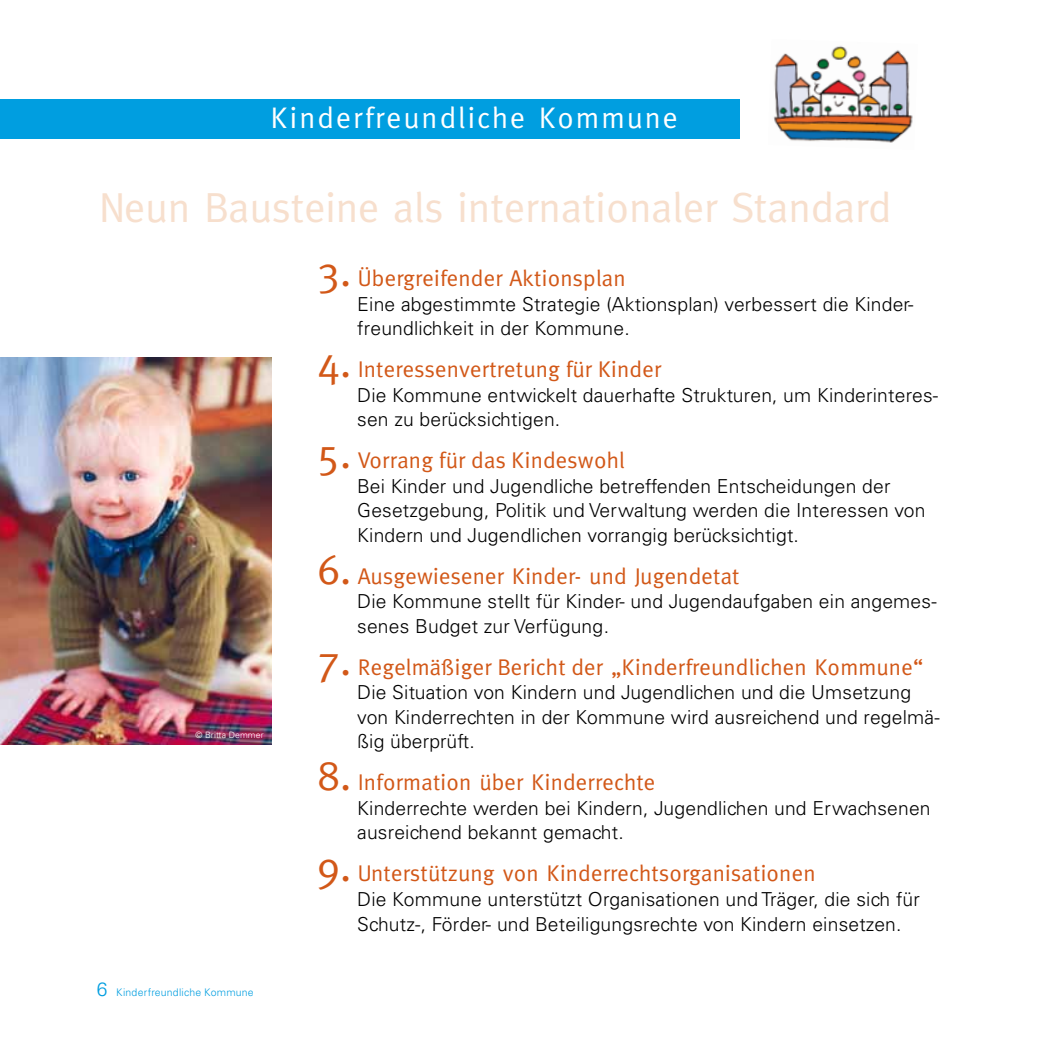
<style>
.page{position:relative;width:1042px;height:1042px;background:#fff}
.page>*{position:absolute;margin:0;border:0;box-sizing:border-box;transform-origin:0 0}
.t1{font:42px "Meta";color:#f7dfcd}
.t2{font:29.75px "Meta";letter-spacing:.07em;color:#fff}
.t3{font:22.75px "Meta";letter-spacing:.01em;color:#d25818}
.t4{font:300 19.25px/24.5px "Univers LT Std";letter-spacing:.01em;color:#000}
.t5{font:300 10.5px "Univers LT Std";letter-spacing:.015em;color:#009ee0}
.t6{font:300 8.75px "Univers LT Std";letter-spacing:.01em;color:#fff}
.s1{font-size:19.25px}
.s2{font-size:42px}
</style>
<div class="page">
<div style="left:0;top:99px;width:739px;height:40px;background:#009ee0"></div>
<img style="left:773px;top:45px;width:140px;height:98px">
<img style="left:0;top:357px;width:271px;height:387px">
<h2 class="t2" style="left:271px;top:100px;width:408px">Kinderfreundliche Kommune</h2>
<h1 class="t1" style="left:99px;top:183px;width:794px">Neun Bausteine als internationaler Standard</h1>
<p class="t6" style="left:195px;top:730px;width:70px">© Britta Demmer</p>
<p class="t5" style="left:97px;top:986px;width:158px"><span class="s1">6</span> Kinderfreundliche Kommune</p>
<p class="t3" style="left:317px;top:265px;width:310px"><span class="s2">3.</span> Übergreifender Aktionsplan</p>
<p class="t4" style="left:357px;top:292px;width:558px">Eine abgestimmte Strategie (Aktionsplan) verbessert die Kinder&shy;freundlichkeit in der Kommune.</p>
<p class="t3" style="left:317px;top:356px;width:345px"><span class="s2">4.</span> Interessenvertretung für Kinder</p>
<p class="t4" style="left:357px;top:383px;width:582px">Die Kommune entwickelt dauerhafte Strukturen, um Kinderinteres&shy;sen zu berücksichtigen.</p>
<p class="t3" style="left:317px;top:447px;width:309px"><span class="s2">5.</span> Vorrang für das Kindeswohl</p>
<p class="t4" style="left:357px;top:474px;width:570px">Bei Kinder und Jugendliche betreffenden Entscheidungen der<br>Gesetzgebung, Politik und Verwaltung werden die Interessen von<br>Kindern und Jugendlichen vorrangig berücksichtigt.</p>
<p class="t3" style="left:317px;top:563px;width:423px"><span class="s2">6.</span> Ausgewiesener Kinder- und Jugendetat</p>
<p class="t4" style="left:357px;top:589px;width:581px">Die Kommune stellt für Kinder- und Jugendaufgaben ein angemes&shy;senes Budget zur Verfügung.</p>
<p class="t3" style="left:317px;top:654px;width:607px"><span class="s2">7.</span> Regelmäßiger Bericht der „Kinderfreundlichen Kommune“</p>
<p class="t4" style="left:357px;top:680px;width:584px">Die Situation von Kindern und Jugendlichen und die Umsetzung von Kinderrechten in der Kommune wird ausreichend und regelmä&shy;ßig überprüft.</p>
<p class="t3" style="left:317px;top:769px;width:339px"><span class="s2">8.</span> Information über Kinderrechte</p>
<p class="t4" style="left:357px;top:796px;width:575px">Kinderrechte werden bei Kindern, Jugendlichen und Erwachsenen ausreichend bekannt gemacht.</p>
<p class="t3" style="left:317px;top:860px;width:499px"><span class="s2">9.</span> Unterstützung von Kinderrechtsorganisationen</p>
<p class="t4" style="left:357px;top:887px;width:564px">Die Kommune unterstützt Organisationen und Träger, die sich für<br>Schutz-, Förder- und Beteiligungsrechte von Kindern einsetzen.</p>
</div>
